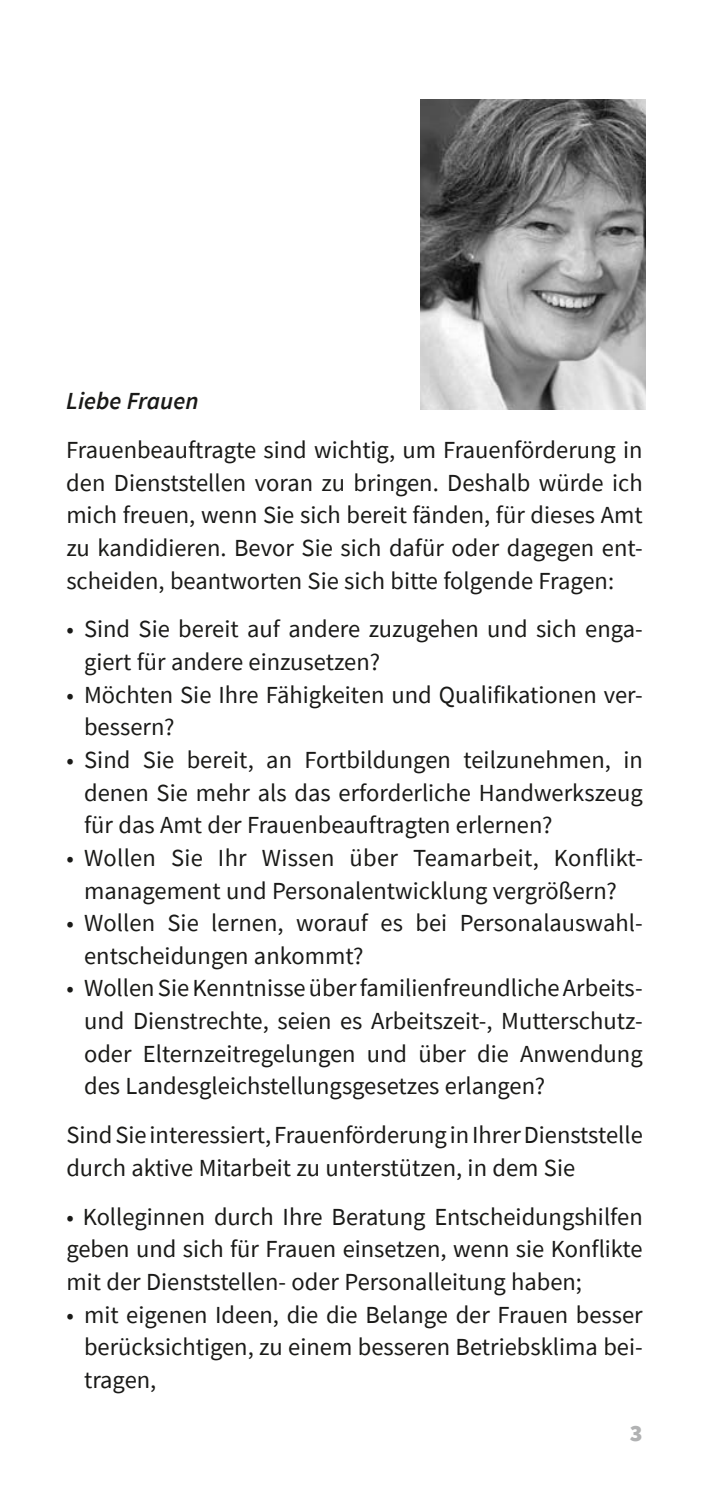
<style>
.page{position:relative;width:709px;height:1489px;background:#fff}
.page>*{position:absolute;margin:0;border:0;box-sizing:border-box;transform-origin:0 0}
.t1{font:24.5px/32.5px "Source Sans Pro";color:#1a1a18;text-align:justify}
.t2{font:italic 600 24.5px "Source Sans Pro";color:#1a1a18}
.t3{font:900 23.75px "Source Sans Pro";color:#b1b2b3}
</style>
<div class="page">
<img style="left:421px;top:99px;width:224px;height:310px">
<p class="t2" style="left:66px;top:385px;width:134px">Liebe Frauen</p>
<p class="t1" style="left:66px;top:433px;width:578px">Frauenbeauftragte sind wichtig, um Frauenförderung in den Dienststellen voran zu bringen. Deshalb würde ich mich freuen, wenn Sie sich bereit fänden, für dieses Amt zu kandidieren. Bevor Sie sich dafür oder dagegen ent&shy;scheiden, beantworten Sie sich bitte folgende Fragen:</p>
<p class="t1" style="left:84px;top:613px;width:560px;text-indent:-18px">• Sind Sie bereit auf andere zuzugehen und sich enga&shy;giert für andere einzusetzen?</p>
<p class="t1" style="left:84px;top:678px;width:560px;text-indent:-18px">• Möchten Sie Ihre Fähigkeiten und Qualifikationen ver&shy;bessern?</p>
<p class="t1" style="left:84px;top:743px;width:560px;text-indent:-18px">• Sind Sie bereit, an Fortbildungen teilzunehmen, in denen Sie mehr als das erforderliche Handwerkszeug für das Amt der Frauenbeauftragten erlernen?</p>
<p class="t1" style="left:66px;top:841px;width:578px;text-align:center">• Wollen Sie Ihr Wissen über Teamarbeit, Konflikt&shy;management und Personalentwicklung vergrößern?</p>
<p class="t1" style="left:84px;top:906px;width:560px;text-indent:-18px">• Wollen Sie lernen, worauf es bei Personalauswahl&shy;entscheidungen ankommt?</p>
<p class="t1" style="left:84px;top:971px;width:560px;text-indent:-18px">• Wollen Sie Kenntnisse über familienfreundliche Arbeits&shy;und Dienstrechte, seien es Arbeitszeit-, Mutterschutz&shy;oder Elternzeitregelungen und über die Anwendung des Landesgleichstellungsgesetzes erlangen?</p>
<p class="t1" style="left:66px;top:1118px;width:578px">Sind Sie interessiert, Frauenförderung in Ihrer Dienststelle durch aktive Mitarbeit zu unterstützen, in dem Sie</p>
<p class="t1" style="left:66px;top:1200px;width:578px">• Kolleginnen durch Ihre Beratung Entscheidungshilfen geben und sich für Frauen einsetzen, wenn sie Konflikte mit der Dienststellen- oder Personalleitung haben;</p>
<p class="t1" style="left:84px;top:1297px;width:560px;text-indent:-18px">• mit eigenen Ideen, die die Belange der Frauen besser berücksichtigen, zu einem besseren Betriebsklima bei&shy;tragen,</p>
<p class="t3" style="left:630px;top:1415px;width:14px">3</p>
</div>
